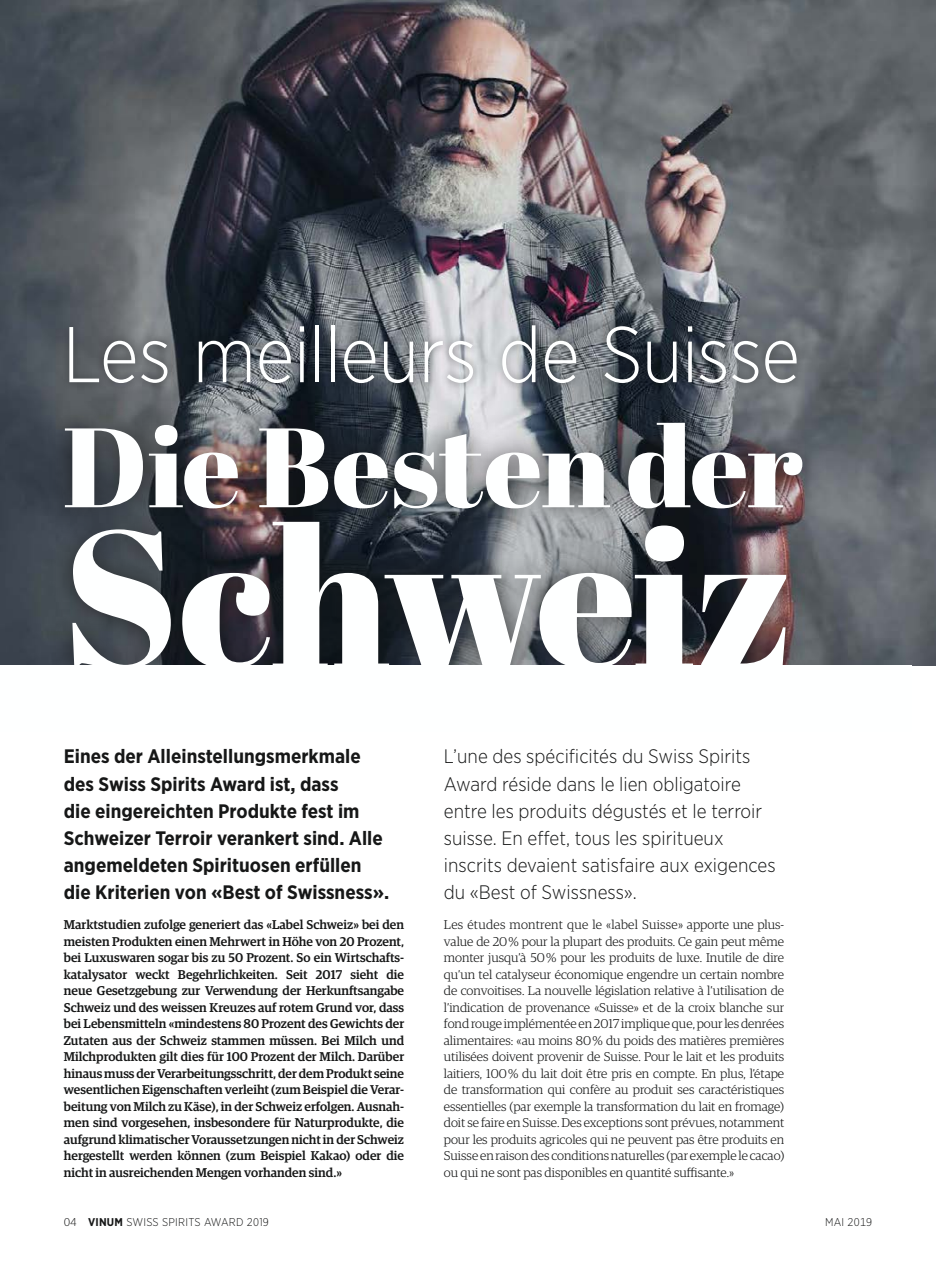
<style>
.page{position:relative;width:936px;height:1263px;background:#fff}
.page>*{position:absolute;margin:0;border:0;box-sizing:border-box;transform-origin:0 0}
.t1{font:193.5px "Abril Fatface";letter-spacing:-.015em;color:#feffff}
.t2{font:112.5px "Abril Fatface";letter-spacing:-.005em;color:#feffff}
.t3{font:300 78.75px "Gotham Narrow";letter-spacing:-.01em;color:#feffff}
.t4{font:300 19.5px/27px "Gotham Narrow";color:#161717}
.t5{font:700 19.5px/27px "Gotham Narrow";color:#161717}
.t6{font:300 12.75px/16.5px "Guardian Egyp";color:#161717;text-align:justify}
.t7{font:500 12.75px/16.5px "Guardian Egyp";color:#161717;text-align:justify}
.t8{font:300 11.25px "Gotham Narrow";letter-spacing:.02em;color:#161717;scale:1.1 1}
.t9{font:300 11.25px "Gotham Narrow";letter-spacing:.02em;color:#161717}
.s1{font-weight:700}
</style>
<div class="page">
<img style="left:0;top:0;width:935px;height:665px">
<div style="left:44px;top:399px;width:781px;height:294px;background:#161717;opacity:.75"></div>
<div style="left:61px;top:317px;width:744px;height:75px;background:#161717;opacity:.5"></div>
<div style="left:0;top:665px;width:911px;height:66px;background:#feffff"></div>
<h3 class="t3" style="left:63px;top:306px;width:739px">Les meilleurs de Suisse</h3>
<h2 class="t2" style="left:63px;top:388px;width:741px">Die Besten der</h2>
<h1 class="t1" style="left:63px;top:462px;width:733px">Schweiz</h1>
<h3 class="t5" style="left:64px;top:743px;width:327px">Eines der Alleinstellungsmerkmale des Swiss Spirits Award ist, dass<br>die eingereichten Produkte fest im Schweizer Terroir verankert sind. Alle angemeldeten Spirituosen erfüllen die Kriterien von «Best of Swissness».</h3>
<p class="t7" style="left:64px;top:916px;width:342px">Marktstudien zufolge generiert das «Label Schweiz» bei den meisten Produkten einen Mehrwert in Höhe von 20 Prozent, bei Luxuswaren sogar bis zu 50 Prozent. So ein Wirtschafts&shy;katalysator weckt Begehrlichkeiten. Seit 2017 sieht die neue Gesetzgebung zur Verwendung der Herkunftsangabe Schweiz und des weissen Kreuzes auf rotem Grund vor, dass bei Lebensmitteln «mindestens 80 Prozent des Gewichts der Zutaten aus der Schweiz stammen müssen. Bei Milch und Milchprodukten gilt dies für 100 Prozent der Milch. Darüber hinaus muss der Verarbeitungsschritt, der dem Produkt seine wesentlichen Eigenschaften verleiht (zum Beispiel die Verar&shy;beitung von Milch zu Käse), in der Schweiz erfolgen. Ausnah&shy;men sind vorgesehen, insbesondere für Naturprodukte, die aufgrund klimatischer Voraussetzungen nicht in der Schweiz hergestellt werden können (zum Beispiel Kakao) oder die nicht in ausreichenden Mengen vorhanden sind.»</p>
<h3 class="t4" style="left:444px;top:743px;width:333px">L’une des spécificités du Swiss Spirits Award réside dans le lien obligatoire entre les produits dégustés et le terroir suisse. En effet, tous les spiritueux inscrits devaient satisfaire aux exigences du «Best of Swissness».</h3>
<p class="t6" style="left:444px;top:916px;width:342px">Les études montrent que le «label Suisse» apporte une plus&shy;value de 20 % pour la plupart des produits. Ce gain peut même monter jusqu’à 50 % pour les produits de luxe. Inutile de dire qu’un tel catalyseur économique engendre un certain nombre de convoitises. La nouvelle législation relative à l’utilisation de l’indication de provenance «Suisse» et de la croix blanche sur fond rouge implémentée en 2017 implique que, pour les denrées alimentaires: «au moins 80 % du poids des matières premières utilisées doivent provenir de Suisse. Pour le lait et les produits laitiers, 100 % du lait doit être pris en compte. En plus, l’étape de transformation qui confère au produit ses caractéristiques essentielles (par exemple la transformation du lait en fromage) doit se faire en Suisse. Des exceptions sont prévues, notamment pour les produits agricoles qui ne peuvent pas être produits en Suisse en raison des conditions naturelles (par exemple le cacao) ou qui ne sont pas disponibles en quantité suffisante.»</p>
<p class="t8" style="left:64px;top:1215px;width:188px">04 <span class="s1">VINUM</span> SWISS SPIRITS AWARD 2019</p>
<p class="t9" style="left:825px;top:1215px;width:49px">MAI 2019</p>
</div>
